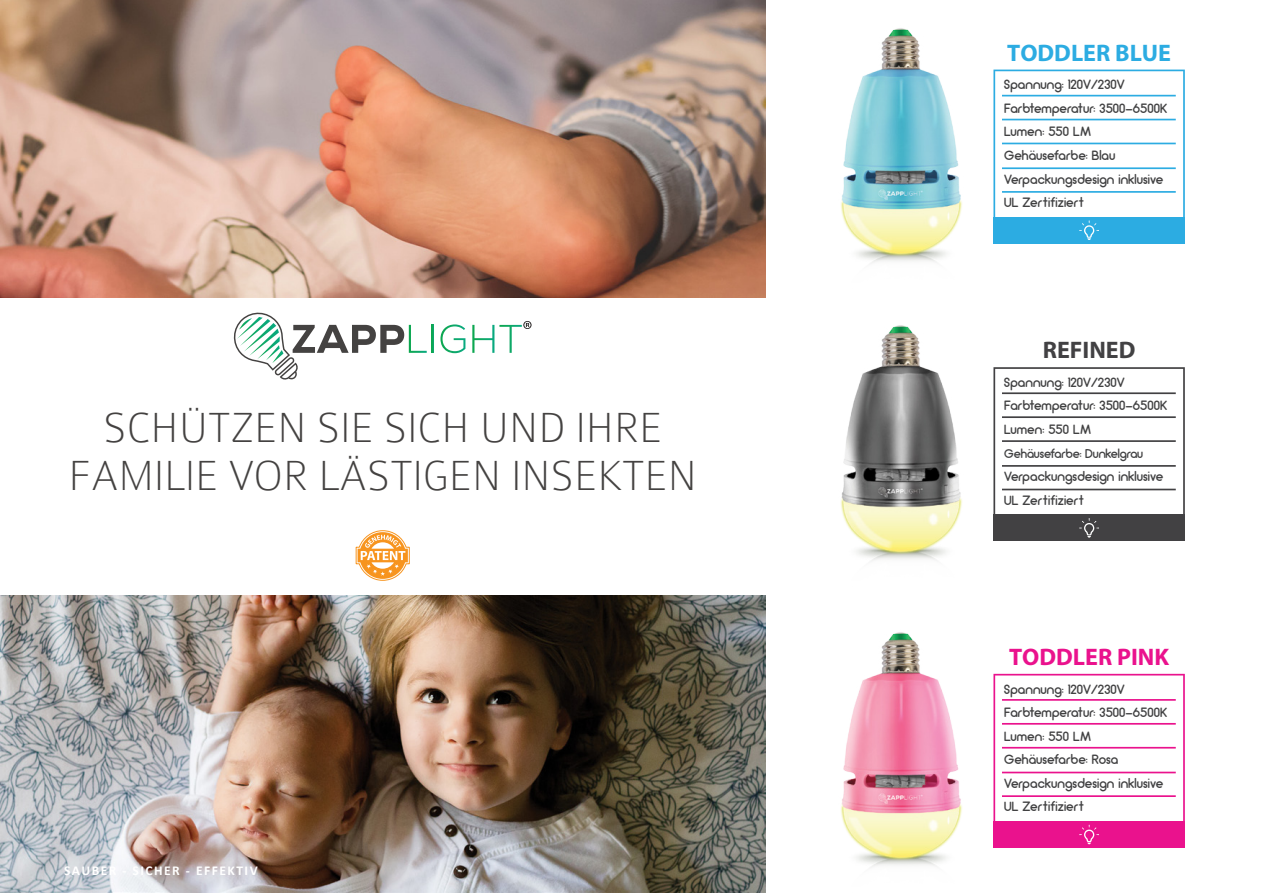
<style>
.page{position:relative;width:1263px;height:893px;background:#fff}
.page>*{position:absolute;margin:0;border:0;box-sizing:border-box;transform-origin:0 0}
.t1{font:100 45px/48px "Colaborate";color:#444241;text-align:center}
.t2{font:700 24px "Myriad";color:#2cace2}
.t3{font:700 24px "Myriad";color:#ea128d}
.t4{font:700 24px "Myriad";color:#424143}
.t5{font:13.5px/23.5px "Arciform";letter-spacing:.005em;color:#414142}
.t6{font:700 13.5px "Calibri";letter-spacing:.11em;color:#fff}
.t7{font:12.75px "Arciform";letter-spacing:-.005em;color:#414142}
</style>
<div class="page">
<img style="left:0;top:595px;width:765px;height:298px">
<img style="left:0;top:0;width:765px;height:298px">
<img style="left:688px;top:7px;width:425px;height:284px">
<img style="left:688px;top:611px;width:425px;height:282px">
<img style="left:841px;top:325px;width:121px;height:236px">
<svg style="left:233px;top:312px;width:194px;height:68px"></svg>
<hr style="left:432px;top:325px;width:2px;height:28px;background:#0da760">
<svg style="left:440px;top:324px;width:25px;height:29px"></svg>
<svg style="left:472px;top:321px;width:59px;height:32px"></svg>
<svg style="left:355px;top:530px;width:55px;height:51px"></svg>
<svg style="left:993px;top:70px;width:192px;height:173px"></svg>
<svg style="left:993px;top:367px;width:192px;height:174px"></svg>
<svg style="left:993px;top:674px;width:192px;height:174px"></svg>
<h1 class="t1" style="left:69px;top:404px;width:630px">SCHÜTZEN SIE SICH UND IHRE<br>FAMILIE VOR LÄSTIGEN INSEKTEN</h1>
<p class="t6" style="left:64px;top:861px;width:195px">SAUBER - SICHER - EFFEKTIV</p>
<h2 class="t2" style="left:1007px;top:40px;width:165px">TODDLER BLUE</h2>
<p class="t5" style="left:1004px;top:73px;width:164px">Spannung: 120V/230V<br>Farbtemperatur: 3500-6500K<br>Lumen: 550 LM<br>Gehäusefarbe: Blau<br>Verpackungsdesign inklusive<br>UL Zertifiziert</p>
<h2 class="t4" style="left:1043px;top:338px;width:94px">REFINED</h2>
<p class="t5" style="left:1004px;top:370px;width:164px">Spannung: 120V/230V<br>Farbtemperatur: 3500-6500K<br>Lumen: 550 LM</p>
<p class="t7" style="left:1004px;top:445px;width:140px">Gehäusefarbe: Dunkelgrau</p>
<p class="t5" style="left:1004px;top:464px;width:160px">Verpackungsdesign inklusive<br>UL Zertifiziert</p>
<h2 class="t3" style="left:1009px;top:644px;width:162px">TODDLER PINK</h2>
<p class="t5" style="left:1004px;top:677px;width:164px">Spannung: 120V/230V<br>Farbtemperatur: 3500-6500K<br>Lumen: 550 LM<br>Gehäusefarbe: Rosa<br>Verpackungsdesign inklusive<br>UL Zertifiziert</p>
</div>
